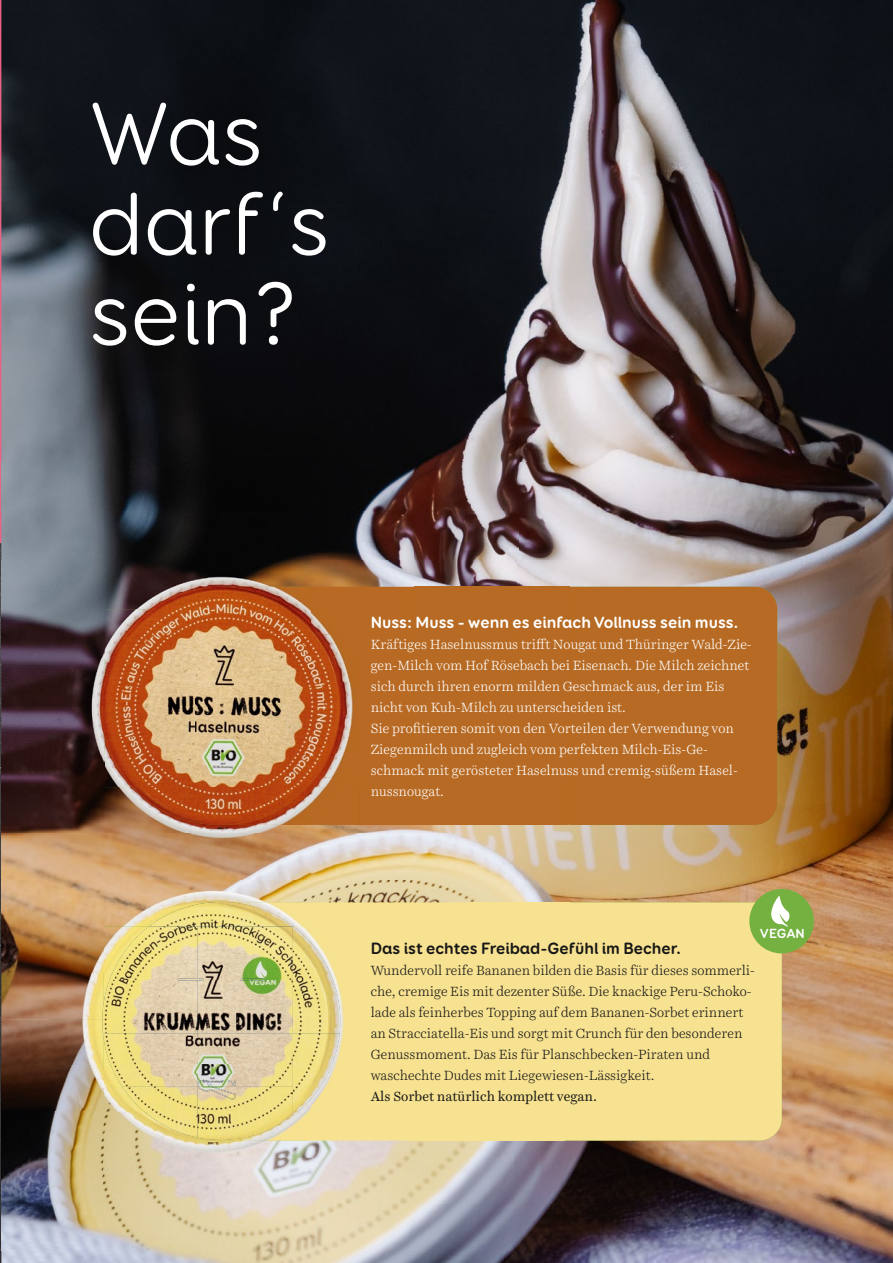
<style>
.page{position:relative;width:893px;height:1263px;background:#fff}
.page>*{position:absolute;margin:0;border:0;box-sizing:border-box;transform-origin:0 0}
.t1{font:90px/90px "Booster Next FY";color:#fff}
.t2{font:700 16.5px "Booster Next FY";color:#fff}
.t3{font:700 16.5px "Booster Next FY";color:#181717}
.t4{font:300 13.5px/21px "Harriet Text";color:#fff}
.t5{font:300 13.5px/21px "Harriet Text";color:#181717}
.t6{font:13.5px "Harriet Text";color:#181717}
.t7{font:700 13.35px "Booster Next FY";color:#fff}
</style>
<div class="page">
<svg style="left:0;top:1251px;width:1px;height:12px"></svg>
<img style="left:1px;top:0;width:892px;height:1263px">
<div style="left:190px;top:587px;width:587px;height:238px;background:#b76a23;border-radius:23px"></div>
<div style="left:194px;top:902px;width:588px;height:238px;background:#f7e291;border-radius:23px"></div>
<img style="left:0;top:609px;width:105px;height:642px">
<img style="left:104px;top:926px;width:5px;height:54px">
<img style="left:104px;top:1087px;width:18px;height:25px">
<img style="left:104px;top:1112px;width:102px;height:139px">
<img style="left:206px;top:1140px;width:358px;height:111px">
<img style="left:109px;top:926px;width:184px;height:54px">
<img style="left:340px;top:991px;width:4px;height:42px">
<img style="left:293px;top:1116px;width:11px;height:10px">
<img style="left:293px;top:926px;width:47px;height:190px">
<img style="left:102px;top:980px;width:191px;height:107px">
<img style="left:122px;top:1087px;width:75px;height:51px">
<img style="left:197px;top:1087px;width:96px;height:53px">
<img style="left:175px;top:1065px;width:91px;height:8px">
<img style="left:186px;top:1055px;width:71px;height:7px">
<svg style="left:197px;top:1079px;width:39px;height:21px"></svg>
<img style="left:220px;top:1080px;width:16px;height:6px">
<img style="left:149px;top:1038px;width:145px;height:13px">
<img style="left:178px;top:978px;width:26px;height:2px">
<img style="left:240px;top:978px;width:26px;height:2px">
<svg style="left:0;top:542px;width:1px;height:13px"></svg>
<img style="left:0;top:555px;width:1px;height:371px">
<img style="left:0;top:463px;width:1px;height:79px">
<img style="left:1px;top:463px;width:569px;height:97px">
<img style="left:1px;top:560px;width:207px;height:49px">
<img style="left:208px;top:560px;width:362px;height:27px">
<img style="left:105px;top:609px;width:17px;height:28px">
<img style="left:564px;top:825px;width:6px;height:77px">
<img style="left:291px;top:595px;width:20px;height:15px">
<img style="left:338px;top:648px;width:12px;height:34px">
<img style="left:338px;top:682px;width:15px;height:48px">
<img style="left:338px;top:730px;width:13px;height:37px">
<img style="left:122px;top:589px;width:73px;height:48px">
<img style="left:195px;top:587px;width:96px;height:50px">
<img style="left:291px;top:610px;width:47px;height:177px">
<img style="left:102px;top:637px;width:189px;height:50px">
<img style="left:100px;top:687px;width:191px;height:50px">
<img style="left:104px;top:737px;width:187px;height:50px">
<img style="left:104px;top:787px;width:102px;height:139px">
<img style="left:206px;top:825px;width:358px;height:77px">
<img style="left:263px;top:787px;width:63px;height:38px">
<img style="left:132px;top:787px;width:131px;height:38px">
<img style="left:263px;top:787px;width:43px;height:30px">
<img style="left:294px;top:902px;width:172px;height:24px">
<img style="left:149px;top:902px;width:145px;height:24px">
<div style="left:749px;top:889px;width:65px;height:64px;background:#74b140;border-radius:50%"></div>
<svg style="left:771px;top:896px;width:19px;height:31px"></svg>
<h1 class="t1" style="left:89px;top:89px;width:242px">Was darf‘s sein?</h1>
<p class="t2" style="left:371px;top:612px;width:369px">Nuss: Muss - wenn es einfach Vollnuss sein muss.</p>
<p class="t4" style="left:371px;top:634px;width:382px">Kräftiges Haselnussmus trifft Nougat und Thüringer Wald-Zie&shy;gen-Milch vom Hof Rösebach bei Eisenach. Die Milch zeichnet sich durch ihren enorm milden Geschmack aus, der im Eis nicht von Kuh-Milch zu unterscheiden ist.<br>Sie profitieren somit von den Vorteilen der Verwendung von Ziegenmilch und zugleich vom perfekten Milch-Eis-Ge&shy;schmack mit gerösteter Haselnuss und cremig-süßem Hasel&shy;nussnougat.</p>
<p class="t7" style="left:760px;top:925px;width:46px">VEGAN</p>
<p class="t3" style="left:371px;top:938px;width:312px">Das ist echtes Freibad-Gefühl im Becher.</p>
<p class="t5" style="left:371px;top:960px;width:386px">Wundervoll reife Bananen bilden die Basis für dieses sommerli&shy;che, cremige Eis mit dezenter Süße. Die knackige Peru-Schoko&shy;lade als feinherbes Topping auf dem Bananen-Sorbet erinnert an Stracciatella-Eis und sorgt mit Crunch für den besonderen Genussmoment. Das Eis für Planschbecken-Piraten und waschechte Dudes mit Liegewiesen-Lässigkeit.</p>
<p class="t6" style="left:371px;top:1087px;width:228px">Als Sorbet natürlich komplett vegan.</p>
</div>
